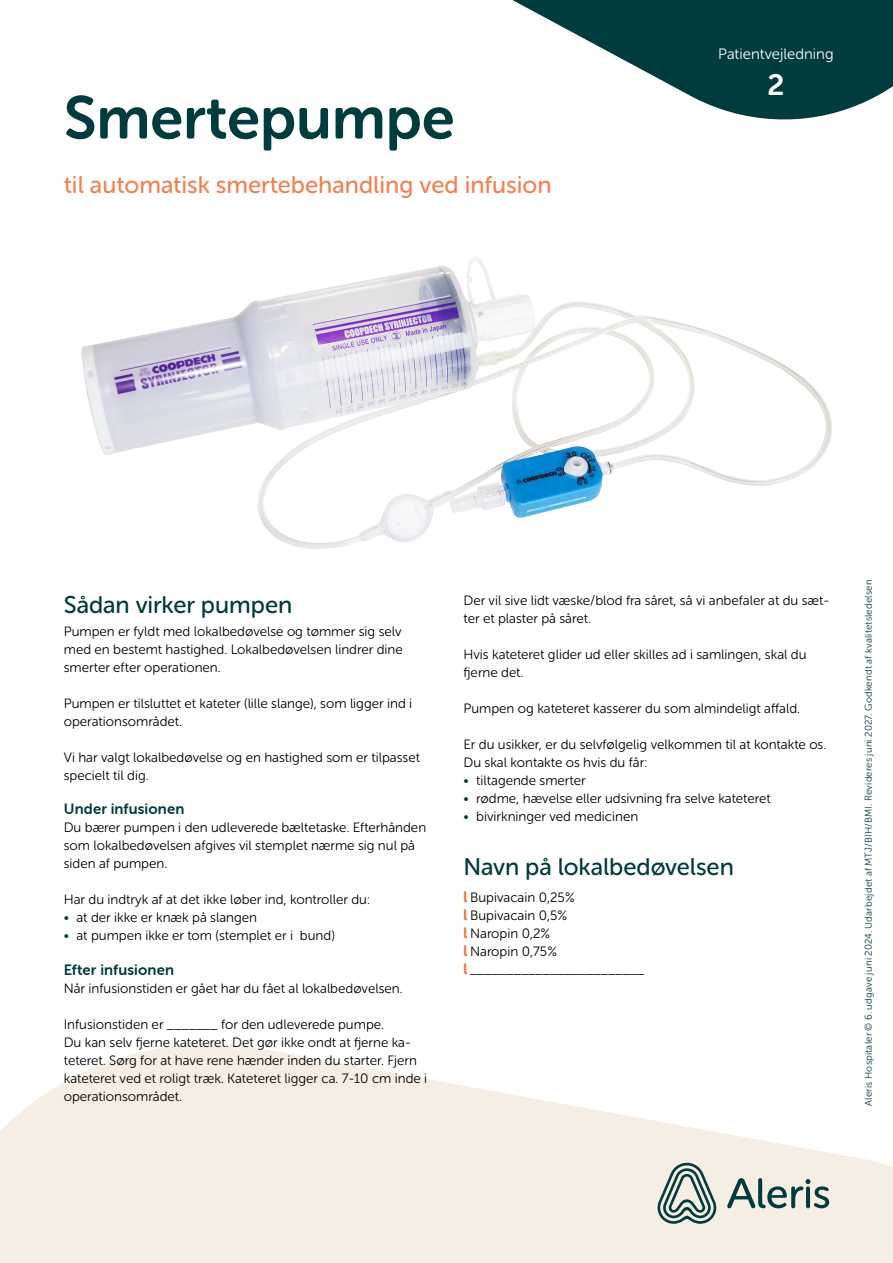
<style>
.page{position:relative;width:893px;height:1263px;background:#fff}
.page>*{position:absolute;margin:0;border:0;box-sizing:border-box;transform-origin:0 0}
.t1{font:60px "Museo Sans Rounded 700";color:#003b3d}
.t2{font:30px "Museo Sans Rounded 700";color:#fff}
.t3{font:24px "Museo Sans Rounded 500";color:#f08356}
.t4{font:24px "Museo Sans Rounded 500";letter-spacing:-.005em;color:#003b3d}
.t5{font:15px "Museo Sans Rounded 700";letter-spacing:.01em;color:#003b3d}
.t6{font:15px "Museo Sans Rounded 300";color:#fff}
.t7{font:13.5px/18px "Museo Sans Rounded 300";color:#000}
.t8{font:9.75px "Museo Sans Rounded 300";letter-spacing:.02em;color:#003b3d}
.s1{color:#003b3d}
.s2{color:#f08356}
</style>
<div class="page">
<svg style="left:0;top:1044px;width:893px;height:219px;fill:#f6eee3"></svg>
<svg style="left:512px;top:0;width:381px;height:120px;fill:#003b3d"></svg>
<svg style="left:727px;top:1178px;width:102px;height:30px;background:#a4b2ac"></svg>
<svg style="left:655px;top:1163px;width:63px;height:61px;background:#a7b4ad"></svg>
<div style="left:702px;top:79px;width:148px;height:21px;background:#003b3d"></div>
<img style="left:81px;top:256px;width:751px;height:293px">
<h1 class="t1" style="left:64px;top:84px;width:392px">Smertepumpe</h1>
<h3 class="t3" style="left:64px;top:171px;width:489px">til automatisk smertebehandling ved infusion</h3>
<p class="t6" style="left:718px;top:45px;width:117px">Patientvejledning</p>
<h2 class="t2" style="left:767px;top:68px;width:19px">2</h2>
<h3 class="t4" style="left:64px;top:592px;width:230px">Sådan virker pumpen</h3>
<p class="t7" style="left:64px;top:622px;width:340px;text-align:justify">Pumpen er fyldt med lokalbedøvelse og tømmer sig selv med en bestemt hastighed. Lokalbedøvelsen lindrer dine smerter efter operationen.</p>
<p class="t7" style="left:64px;top:694px;width:350px">Pumpen er tilsluttet et kateter (lille slange), som ligger ind i operationsområdet.</p>
<p class="t7" style="left:64px;top:748px;width:358px">Vi har valgt lokalbedøvelse og en hastighed som er tilpasset specielt til dig.</p>
<p class="t5" style="left:64px;top:800px;width:122px">Under infusionen</p>
<p class="t7" style="left:64px;top:819px;width:364px">Du bærer pumpen i den udleverede bæltetaske. Efterhånden som lokalbedøvelsen afgives vil stemplet nærme sig nul på siden af pumpen.</p>
<p class="t7" style="left:64px;top:891px;width:308px">Har du indtryk af at det ikke løber ind, kontroller du:</p>
<p class="t7" style="left:64px;top:909px;width:195px"><span class="s1">•</span> at der ikke er knæk på slangen</p>
<p class="t7" style="left:64px;top:926px;width:273px"><span class="s1">•</span> at pumpen ikke er tom (stemplet er i bund)</p>
<p class="t5" style="left:64px;top:961px;width:112px">Efter infusionen</p>
<p class="t7" style="left:64px;top:979px;width:340px">Når infusionstiden er gået har du fået al lokalbedøvelsen.</p>
<p class="t7" style="left:64px;top:1015px;width:365px">Infusionstiden er _______ for den udleverede pumpe.<br>Du kan selv fjerne kateteret. Det gør ikke ondt at fjerne ka&shy;teteret. Sørg for at have rene hænder inden du starter. Fjern kateteret ved et roligt træk. Kateteret ligger ca. 7-10 cm inde i operationsområdet.</p>
<p class="t7" style="left:463px;top:592px;width:367px">Der vil sive lidt væske/blod fra såret, så vi anbefaler at du sæt&shy;ter et plaster på såret.</p>
<p class="t7" style="left:463px;top:646px;width:345px">Hvis kateteret glider ud eller skilles ad i samlingen, skal du fjerne det.</p>
<p class="t7" style="left:463px;top:700px;width:338px">Pumpen og kateteret kasserer du som almindeligt affald.</p>
<p class="t7" style="left:463px;top:736px;width:364px">Er du usikker, er du selvfølgelig velkommen til at kontakte os.<br>Du skal kontakte os hvis du får:</p>
<p class="t7" style="left:463px;top:772px;width:124px"><span class="s1">•</span> tiltagende smerter</p>
<p class="t7" style="left:463px;top:790px;width:309px"><span class="s1">•</span> rødme, hævelse eller udsivning fra selve kateteret</p>
<p class="t7" style="left:463px;top:808px;width:176px"><span class="s1">•</span> bivirkninger ved medicinen</p>
<h3 class="t4" style="left:463px;top:853px;width:272px">Navn på lokalbedøvelsen</h3>
<p class="t7" style="left:463px;top:888px;width:182px"><span class="s2">l</span> Bupivacain 0,25%<br><span class="s2">l</span> Bupivacain 0,5%<br><span class="s2">l</span> Naropin 0,2%<br><span class="s2">l</span> Naropin 0,75%<br><span class="s2">l</span> ________________________</p>
<p class="t8" style="left:863px;top:1106px;width:528px;rotate:-90deg">Aleris Hospitaler © 6. udgave juni 2024. Udarbejdet af MTJ/BIH/BMI. Revideres juni 2027. Godkendt af kvalitetsledelsen</p>
</div>
